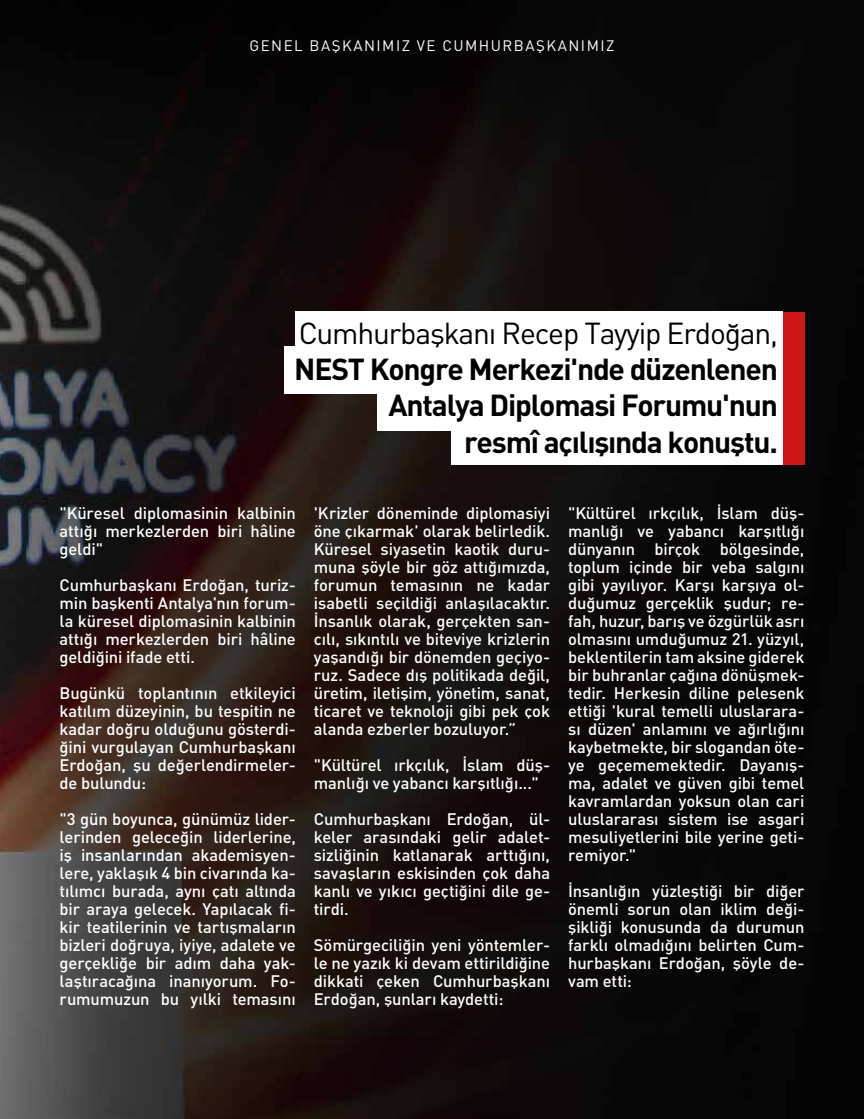
<style>
.page{position:relative;width:864px;height:1119px;background:#fff}
.page>*{position:absolute;margin:0;border:0;box-sizing:border-box;transform-origin:0 0}
.t1{font:30px/36px "DINT Bold";letter-spacing:-.04em;color:#000;text-align:right}
.t2{font:30px "DINT";letter-spacing:-.04em;color:#000}
.t3{font:16.5px/18px "DINT Medium";letter-spacing:-.005em;color:#fff;text-align:justify}
.t4{font:15px "DINT";letter-spacing:.1em;color:#fff}
</style>
<div class="page">
<img style="left:0;top:0;width:863px;height:1118px">
<div style="left:377px;top:383px;width:405px;height:47px;background:#fff"></div>
<div style="left:284px;top:346px;width:498px;height:48px;background:#fff"></div>
<div style="left:296px;top:311px;width:486px;height:48px;background:#fff"></div>
<div style="left:451px;top:417px;width:331px;height:47px;background:#fff"></div>
<div style="left:782px;top:311px;width:22px;height:153px;background:#cd1719"></div>
<p class="t4" style="left:249px;top:37px;width:366px">GENEL BAŞKANIMIZ VE CUMHURBAŞKANIMIZ</p>
<h1 class="t2" style="left:298px;top:315px;width:480px">Cumhurbaşkanı Recep Tayyip Erdoğan,</h1>
<h1 class="t1" style="left:294px;top:350px;width:485px">NEST Kongre Merkezi'nde düzenlenen<br>Antalya Diplomasi Forumu'nun<br>resmî açılışında konuştu.</h1>
<p class="t3" style="left:60px;top:503px;width:238px">"Küresel diplomasinin kalbinin attığı merkezlerden biri hâline geldi"</p>
<p class="t3" style="left:60px;top:575px;width:238px">Cumhurbaşkanı Erdoğan, turiz&shy;min başkenti Antalya'nın forum&shy;la küresel diplomasinin kalbinin attığı merkezlerden biri hâline geldiğini ifade etti.</p>
<p class="t3" style="left:60px;top:683px;width:238px">Bugünkü toplantının etkileyici katılım düzeyinin, bu tespitin ne kadar doğru olduğunu gösterdi&shy;ğini vurgulayan Cumhurbaşkanı Erdoğan, şu değerlendirmeler&shy;de bulundu:</p>
<p class="t3" style="left:60px;top:809px;width:238px">"3 gün boyunca, günümüz lider&shy;lerinden geleceğin liderlerine, iş insanlarından akademisyen&shy;lere, yaklaşık 4 bin civarında ka&shy;tılımcı burada, aynı çatı altında bir araya gelecek. Yapılacak fi&shy;kir teatilerinin ve tartışmaların bizleri doğruya, iyiye, adalete ve gerçekliğe bir adım daha yak&shy;laştıracağına inanıyorum. Fo&shy;rumumuzun bu yılki temasını</p>
<p class="t3" style="left:314px;top:503px;width:238px">'Krizler döneminde diplomasiyi öne çıkarmak' olarak belirledik.<br>Küresel siyasetin kaotik duru&shy;muna şöyle bir göz attığımızda, forumun temasının ne kadar isabetli seçildiği anlaşılacaktır.<br>İnsanlık olarak, gerçekten san&shy;cılı, sıkıntılı ve biteviye krizlerin yaşandığı bir dönemden geçiyo&shy;ruz. Sadece dış politikada değil, üretim, iletişim, yönetim, sanat, ticaret ve teknoloji gibi pek çok alanda ezberler bozuluyor.”</p>
<p class="t3" style="left:314px;top:755px;width:238px">"Kültürel ırkçılık, İslam düş&shy;manlığı ve yabancı karşıtlığı..."</p>
<p class="t3" style="left:314px;top:809px;width:238px">Cumhurbaşkanı Erdoğan, ül&shy;keler arasındaki gelir adalet&shy;sizliğinin katlanarak arttığını, savaşların eskisinden çok daha kanlı ve yıkıcı geçtiğini dile ge&shy;tirdi.</p>
<p class="t3" style="left:314px;top:935px;width:238px">Sömürgeciliğin yeni yöntemler&shy;le ne yazık ki devam ettirildiğine dikkati çeken Cumhurbaşkanı Erdoğan, şunları kaydetti:</p>
<p class="t3" style="left:568px;top:503px;width:238px">"Kültürel ırkçılık, İslam düş&shy;manlığı ve yabancı karşıtlığı dünyanın birçok bölgesinde, toplum içinde bir veba salgını gibi yayılıyor. Karşı karşıya ol&shy;duğumuz gerçeklik şudur; re&shy;fah, huzur, barış ve özgürlük asrı olmasını umduğumuz 21. yüzyıl, beklentilerin tam aksine giderek bir buhranlar çağına dönüşmek&shy;tedir. Herkesin diline pelesenk ettiği 'kural temelli uluslarara&shy;sı düzen' anlamını ve ağırlığını kaybetmekte, bir slogandan öte&shy;ye geçememektedir. Dayanış&shy;ma, adalet ve güven gibi temel kavramlardan yoksun olan cari uluslararası sistem ise asgari mesuliyetlerini bile yerine geti&shy;remiyor."</p>
<p class="t3" style="left:568px;top:881px;width:238px">İnsanlığın yüzleştiği bir diğer önemli sorun olan iklim deği&shy;şikliği konusunda da durumun farklı olmadığını belirten Cum&shy;hurbaşkanı Erdoğan, şöyle de&shy;vam etti:</p>
</div>
